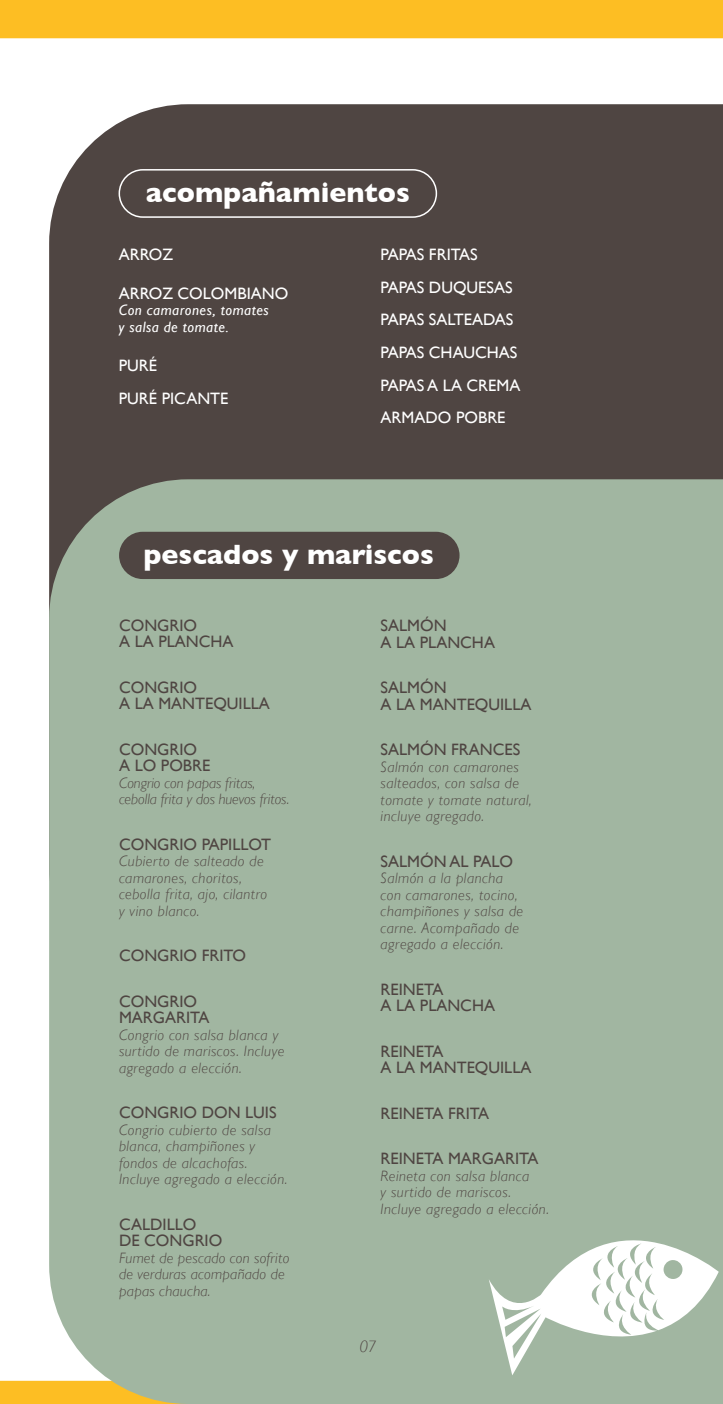
<style>
.page{position:relative;width:723px;height:1404px;background:#fff}
.page>*{position:absolute;margin:0;border:0;box-sizing:border-box;transform-origin:0 0}
.t1{font:700 28.5px "Gill Sans";color:#fff}
.t2{font:16.5px/16.5px "Gill Sans";color:#4f4542}
.t3{font:16.5px/32.7px "Gill Sans";color:#fff}
.t4{font:italic 300 16.5px "Gill Sans";color:#4f4542}
.t5{font:italic 300 15px/16.5px "Gill Sans";letter-spacing:.03em;color:#4f4542}
.t6{font:italic 300 15px/16.5px "Gill Sans";letter-spacing:-.005em;color:#4f4542}
.t7{font:italic 15px/16.5px "Gill Sans";letter-spacing:.035em;color:#fff}
</style>
<div class="page">
<div style="left:0;top:0;width:723px;height:1403px;background:#fdbe23"></div>
<div style="left:0;top:38px;width:723px;height:1342px;background:#fff"></div>
<div style="left:49px;top:104px;width:674px;height:375px;background:#4f4542"></div>
<div style="left:49px;top:479px;width:674px;height:924px;background:#a1b6a1"></div>
<svg style="left:489px;top:1187px;width:230px;height:188px;background:#bbcabb"></svg>
<div style="left:119px;top:531px;width:340px;height:48px;background:#4f4542;border-radius:24px"></div>
<div style="left:119px;top:169px;width:318px;height:49px;border:2px solid #fff;border-radius:24px"></div>
<h1 class="t1" style="left:146px;top:175px;width:265px">acompañamientos</h1>
<p class="t3" style="left:119px;top:238px;width:56px">ARROZ</p>
<p class="t3" style="left:119px;top:277px;width:171px">ARROZ COLOMBIANO</p>
<p class="t7" style="left:119px;top:302px;width:152px">Con camarones, tomates y salsa de tomate.</p>
<p class="t3" style="left:119px;top:349px;width:111px">PURÉ<br>PURÉ PICANTE</p>
<p class="t3" style="left:381px;top:238px;width:141px">PAPAS FRITAS<br>PAPAS DUQUESAS<br>PAPAS SALTEaDAS<br>PAPAS CHAUCHAS<br>PAPAS A LA CREMA<br>ARMADO POBRE</p>
<h1 class="t1" style="left:143px;top:537px;width:292px">pescados y mariscos</h1>
<p class="t2" style="left:119px;top:617px;width:116px">CONGRIO<br>A LA PLANCHA</p>
<p class="t2" style="left:119px;top:679px;width:152px">CONGRIO<br>A LA MANTEQUILLA</p>
<p class="t2" style="left:119px;top:740px;width:93px">CONGRIO<br>A LO POBRE</p>
<p class="t6" style="left:119px;top:774px;width:172px">Congrio con papas fritas, cebolla frita y dos huevos fritos.</p>
<p class="t2" style="left:119px;top:835px;width:153px">CONGRIO PAPILLOT</p>
<p class="t5" style="left:119px;top:853px;width:150px">Cubierto de salteado de camarones, choritos, cebolla frita, ajo, cilantro y vino blanco.</p>
<p class="t2" style="left:119px;top:947px;width:128px">CONGRIO FRITO</p>
<p class="t2" style="left:119px;top:992px;width:92px">CONGRIO<br>MARGARITA</p>
<p class="t5" style="left:119px;top:1026px;width:167px">Congrio con salsa blanca y surtido de mariscos. Incluye agregado a elección.</p>
<p class="t2" style="left:119px;top:1104px;width:159px">CONGRIO DON LUIS</p>
<p class="t5" style="left:119px;top:1121px;width:170px">Congrio cubierto de salsa blanca, champiñones y fondos de alcachofas.<br>Incluye agregado a elección.</p>
<p class="t2" style="left:119px;top:1215px;width:105px">CALDILLO<br>DE CONGRIO</p>
<p class="t5" style="left:119px;top:1249px;width:172px">Fumet de pescado con sofrito de verduras acompañado de papas chaucha.</p>
<p class="t2" style="left:381px;top:617px;width:116px">SALMóN<br>A LA PLANCHA</p>
<p class="t2" style="left:381px;top:679px;width:152px">SALMóN<br>A LA MANTEQUILLA</p>
<p class="t2" style="left:381px;top:741px;width:141px">SALMóN FRANCES</p>
<p class="t5" style="left:381px;top:758px;width:153px">Salmón con camarones salteados, con salsa de tomate y tomate natural, incluye agregado.</p>
<p class="t2" style="left:381px;top:852px;width:134px">SALMÓN AL PALO</p>
<p class="t5" style="left:381px;top:870px;width:144px">Salmón a la plancha con camarones, tocino, champiñones y salsa de carne. Acompañado de agregado a elección.</p>
<p class="t2" style="left:381px;top:980px;width:116px">REINETA<br>A LA PLANCHA</p>
<p class="t2" style="left:381px;top:1042px;width:152px">REINETA<br>A LA MANTEQUILLA</p>
<p class="t2" style="left:381px;top:1104px;width:110px">REINETA FRITA</p>
<p class="t2" style="left:381px;top:1149px;width:159px">REINETA MARGARITA</p>
<p class="t5" style="left:381px;top:1167px;width:170px">Reineta con salsa blanca<br>y surtido de mariscos.<br>Incluye agregado a elección.</p>
<p class="t4" style="left:359px;top:1336px;width:19px">07</p>
</div>
